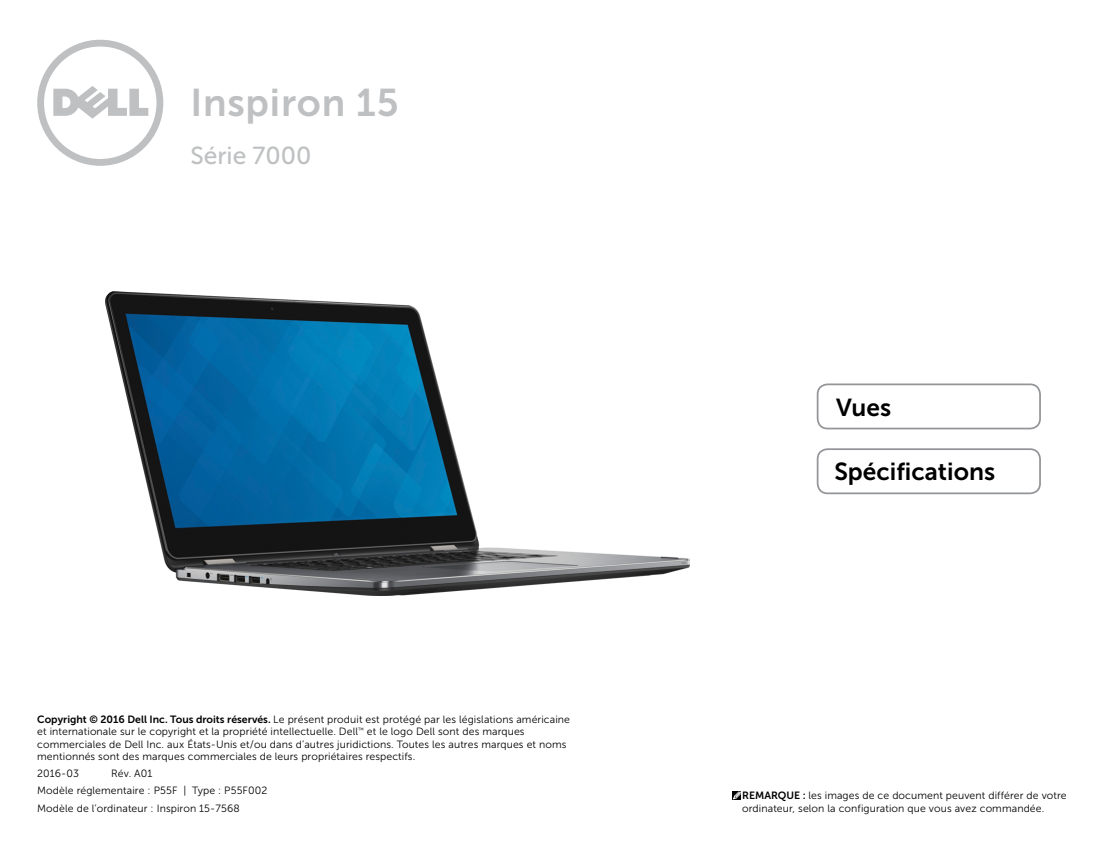
<style>
.page{position:relative;width:1117px;height:844px;background:#fff}
.page>*{position:absolute;margin:0;border:0;box-sizing:border-box;transform-origin:0 0}
.Brand{font:38.5px "Museo Sans For Dell 700";letter-spacing:.02em;color:#bec0c2}
.Cover_Title{font:24.5px "Museo Sans For Dell 700";color:#000}
.Model{font:24.5px "Museo Sans For Dell 500";color:#bec0c2}
.Legal_1{font:10.5px/12.2px "Museo Sans For Dell 300";letter-spacing:.01em;color:#000}
.Note_Legal{font:10.5px/12.2px "Museo Sans For Dell 300";letter-spacing:.01em;color:#000}
.s1{font-family:"Museo Sans For Dell 700"}
</style>
<div class="page">
<div style="left:816px;top:383px;width:224px;height:46px;border:2px solid #939598;border-radius:10px"></div>
<div style="left:816px;top:448px;width:224px;height:46px;border:2px solid #939598;border-radius:10px"></div>
<img style="left:105px;top:291px;width:585px;height:305px">
<svg style="left:37px;top:40px;width:126px;height:126px"></svg>
<div style="left:732px;top:791px;width:8px;height:9px;background:#000"></div>
<svg style="left:733px;top:791px;width:7px;height:8px"></svg>
<p class="Brand" style="left:190px;top:81px;width:210px">Inspiron 15</p>
<p class="Model" style="left:190px;top:142px;width:123px">Série 7000</p>
<p class="Legal_1" style="left:37px;top:713px;width:534px"><span class="s1">Copyright © 2016 Dell Inc. Tous droits réservés.</span> Le présent produit est protégé par les législations américaine et internationale sur le copyright et la propriété intellectuelle. Dell<sup>™</sup> et le logo Dell sont des marques commerciales de Dell Inc. aux États-Unis et/ou dans d’autres juridictions. Toutes les autres marques et noms mentionnés sont des marques commerciales de leurs propriétaires respectifs.</p>
<p class="Legal_1" style="left:37px;top:767px;width:43px">2016‑ 03</p>
<p class="Legal_1" style="left:111px;top:767px;width:43px">Rév. A01</p>
<p class="Legal_1" style="left:37px;top:784px;width:232px">Modèle réglementaire : P55F | Type : P55F002</p>
<p class="Legal_1" style="left:37px;top:801px;width:204px">Modèle de l’ordinateur : Inspiron 15-7568</p>
<p class="Cover_Title" style="left:835px;top:393px;width:57px">Vues</p>
<p class="Cover_Title" style="left:834px;top:458px;width:162px">Spécifications</p>
<p class="Note_Legal" style="left:742px;top:789px;width:326px"><span class="s1">REMARQUE :</span> les images de ce document peuvent différer de votre ordinateur, selon la configuration que vous avez commandée.</p>
</div>
